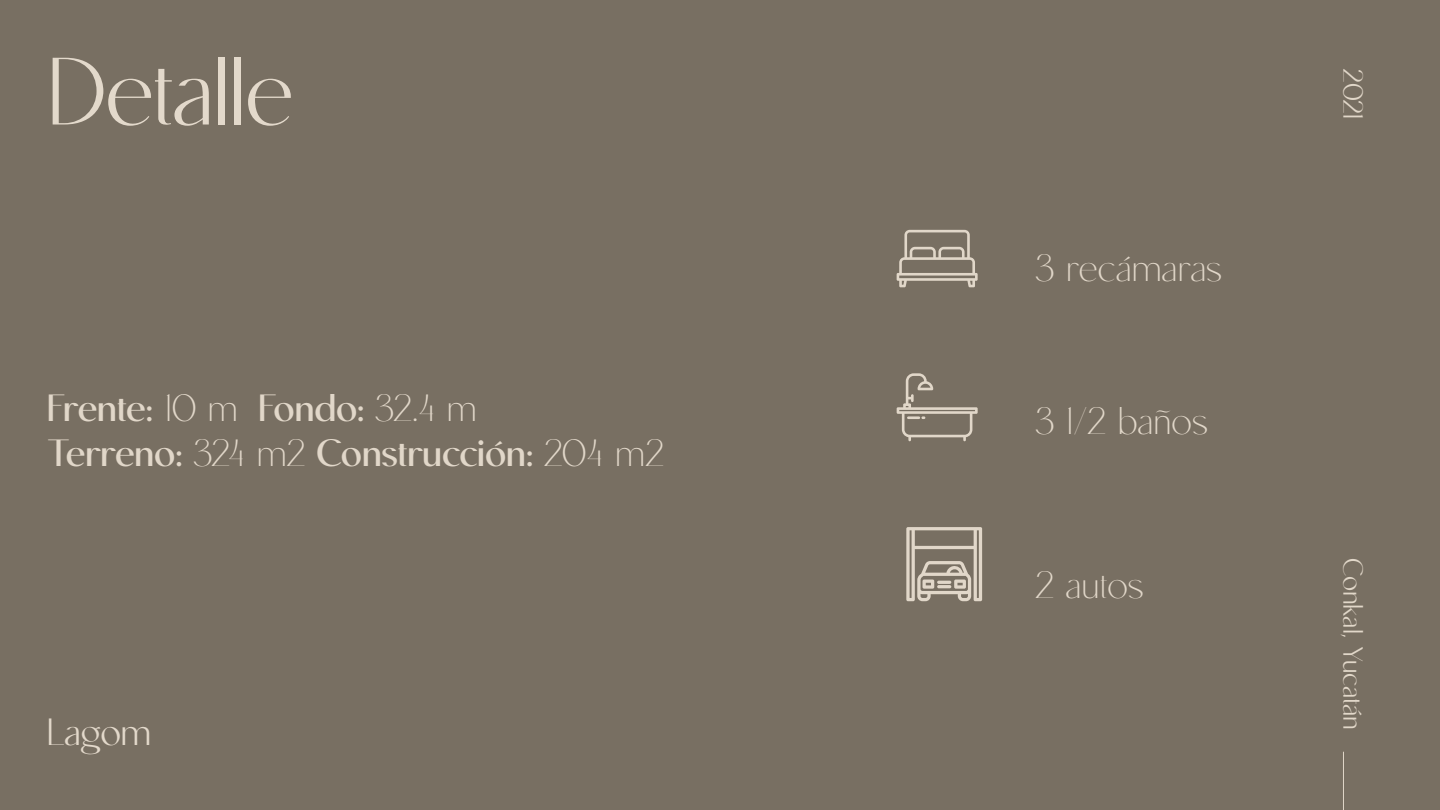
<style>
.page{position:relative;width:1440px;height:810px;background:#786f62}
.page>*{position:absolute;margin:0;border:0;box-sizing:border-box;transform-origin:0 0}
.t1{font:103.8px "Moneta Sans";letter-spacing:-.015em;color:#e3d9cb}
.t2{font:700 41.25px/45px "Moneta Sans";letter-spacing:-.01em;color:#e1d7c9}
.t3{font:300 41.25px "Moneta Sans";letter-spacing:-.02em;color:#e1d7c9}
.t4{font:41.25px "Moneta Sans";letter-spacing:-.015em;color:#e3d9cb}
.t5{font:30px "Moneta Sans";letter-spacing:-.01em;color:#e1d7c9}
.s1{font-weight:300}
</style>
<div class="page">
<svg style="left:897px;top:373px;width:81px;height:68px"></svg>
<svg style="left:897px;top:230px;width:81px;height:57px"></svg>
<svg style="left:906px;top:527px;width:76px;height:74px"></svg>
<h1 class="t1" style="left:47px;top:40px;width:249px">Detalle</h1>
<p class="t2" style="left:47px;top:390px;width:619px">Frente: <span class="s1">10 m</span> Fondo: <span class="s1">32.4 m<br></span>Terreno: <span class="s1">324 m2</span> Construcción: <span class="s1">204 m2</span></p>
<p class="t4" style="left:47px;top:711px;width:106px">Lagom</p>
<p class="t3" style="left:1035px;top:246px;width:190px">3 recámaras</p>
<p class="t3" style="left:1035px;top:400px;width:176px">3 1/2 baños</p>
<p class="t5" style="left:1368px;top:68px;width:52px;rotate:90deg">2021</p>
<p class="t3" style="left:1035px;top:564px;width:111px">2 autos</p>
<p class="t5" style="left:1368px;top:558px;width:173px;rotate:90deg">Conkal, Yucatán</p>
</div>
